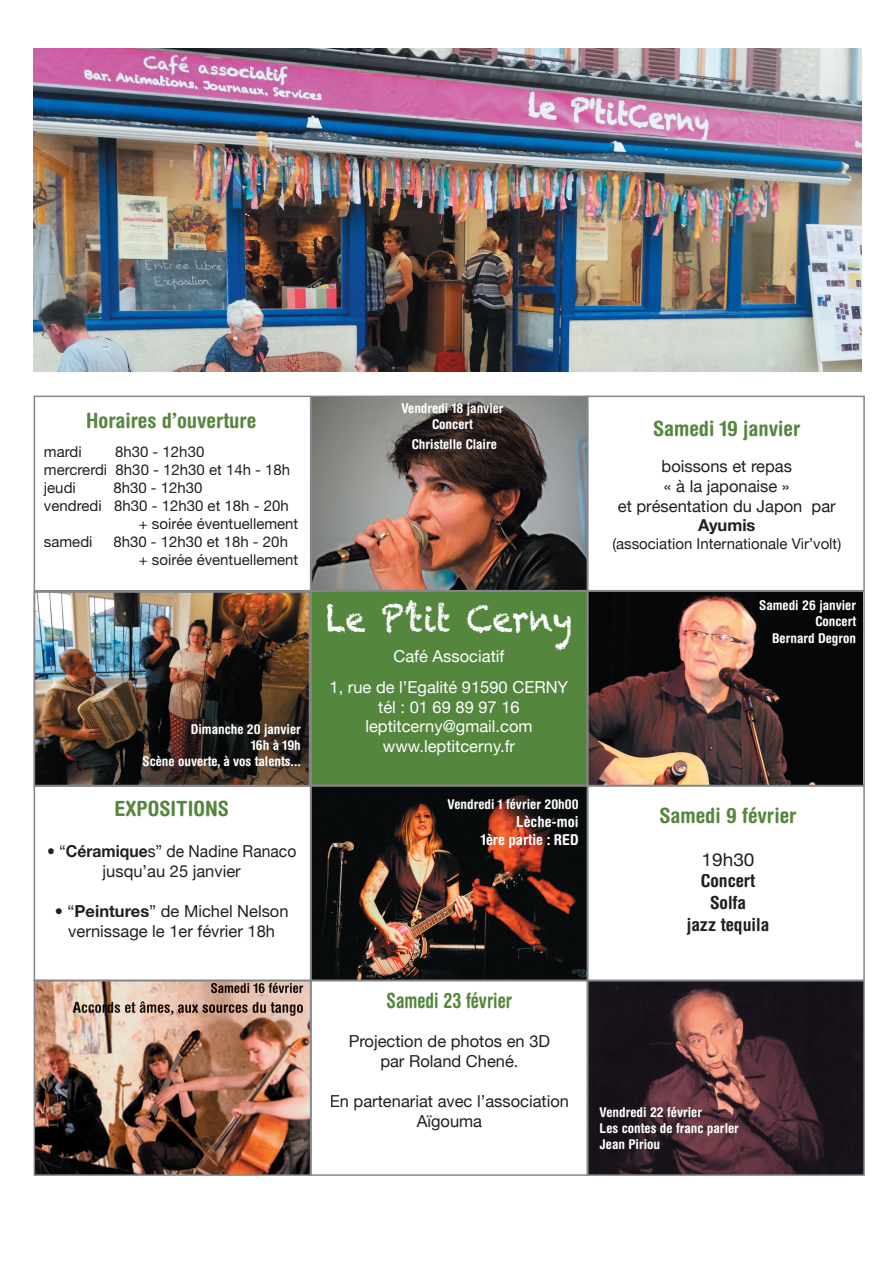
<style>
.page{position:relative;width:893px;height:1263px;background:#fff}
.page>*{position:absolute;margin:0;border:0;box-sizing:border-box;transform-origin:0 0}
.t1{font:36px "Chalkduster";color:#fff;scale:.88 1}
.t2{font:700 condensed 21px "Helvetica Rounded";color:#55863e;scale:1.06 1}
.t3{font:700 condensed 21px "Helvetica Rounded";color:#55863e;scale:.9 1}
.t4{font:700 condensed 18px/21.6px "Helvetica Rounded";color:#231f20;text-align:center;scale:1.06 1}
.t5{font:18px "Helvetica Neue";color:#231f20;scale:1.06 1}
.t6{font:16.5px/19.8px "Helvetica Neue";color:#231f20;text-align:center}
.t7{font:16.5px/19.8px "Helvetica Neue";color:#fff;text-align:center}
.t8{font:16.5px/19.8px "Helvetica Neue";color:#231f20;text-align:center;scale:.95 1}
.t9{font:700 16.5px "Helvetica Neue";color:#231f20}
.t10{font:15px/18px "Helvetica Neue";color:#231f20}
.t11{font:700 condensed 15px/18px "Helvetica Rounded";color:#fff;text-align:right;scale:1.06 1}
.t12{font:700 condensed 13.5px/16.2px "Helvetica Rounded";color:#fff;text-align:right;scale:1.06 1}
.s1{font-weight:700}
</style>
<div class="page">
<img style="left:33px;top:49px;width:828px;height:322px">
<svg style="left:34px;top:396px;width:276px;height:194px"></svg>
<img style="left:310px;top:396px;width:277px;height:194px">
<svg style="left:587px;top:396px;width:278px;height:194px"></svg>
<img style="left:34px;top:590px;width:276px;height:195px">
<div style="left:310px;top:590px;width:277px;height:195px;background:#55863e"></div>
<svg style="left:587px;top:590px;width:278px;height:195px;background:#45342e"></svg>
<svg style="left:34px;top:785px;width:276px;height:195px"></svg>
<img style="left:310px;top:785px;width:277px;height:195px">
<svg style="left:587px;top:785px;width:278px;height:195px"></svg>
<img style="left:34px;top:980px;width:276px;height:196px">
<svg style="left:310px;top:980px;width:277px;height:196px"></svg>
<svg style="left:587px;top:980px;width:278px;height:196px;background:#3f292f"></svg>
<h2 class="t2" style="left:86px;top:407px;width:162px">Horaires d’ouverture</h2>
<p class="t10" style="left:44px;top:442px;width:248px;text-indent:71px">8h30 - 12h30<br>mercrerdi 8h30 - 12h30 et 14h - 18h jeudi</p>
<p class="t10" style="left:44px;top:442px;width:39px">mardi</p>
<p class="t10" style="left:113px;top:478px;width:91px">8h30 - 12h30</p>
<p class="t10" style="left:44px;top:496px;width:246px">vendredi 8h30 - 12h30 et 18h - 20h</p>
<p class="t10" style="left:139px;top:514px;width:161px">+ soirée éventuellement</p>
<p class="t10" style="left:44px;top:532px;width:50px">samedi</p>
<p class="t10" style="left:139px;top:532px;width:161px;text-indent:-25px">8h30 - 12h30 et 18h - 20h + soirée éventuellement</p>
<p class="t12" style="left:143px;top:720px;width:151px">Dimanche 20 janvier<br>16h à 19h<br>Scène ouverte, à vos talents...</p>
<h2 class="t2" style="left:114px;top:796px;width:110px">EXPOSITIONS</h2>
<p class="t8" style="left:47px;top:841px;width:264px">• “<span class="s1">Céramique</span>s” de Nadine Ranaco jusqu’au 25 janvier</p>
<p class="t6" style="left:55px;top:901px;width:235px">• “<span class="s1">Peintures</span>” de Michel Nelson vernissage le 1er février 18h</p>
<p class="t12" style="left:401px;top:400px;width:98px;text-align:center">Vendredi 18 janvier<br>Concert</p>
<p class="t12" style="left:412px;top:436px;width:82px">Christelle Claire</p>
<h1 class="t1" style="left:326px;top:598px;width:282px">Le P’tit Cerny</h1>
<p class="t7" style="left:330px;top:641px;width:240px;line-height:30.6px">Café Associatif<br>1, rue de l’Egalité 91590 CERNY</p>
<p class="t7" style="left:365px;top:696px;width:169px">tél : 01 69 89 97 16 leptitcerny@gmail.com www.leptitcerny.fr</p>
<p class="t12" style="left:447px;top:796px;width:125px">Vendredi 1 février 20h00</p>
<p class="t11" style="left:481px;top:812px;width:94px">Lèche-moi<br>1ère partie : RED</p>
<h2 class="t2" style="left:653px;top:416px;width:141px">Samedi 19 janvier</h2>
<p class="t6" style="left:618px;top:456px;width:219px">boissons et repas<br>« à la japonaise »<br>et présentation du Japon par</p>
<p class="t9" style="left:698px;top:515px;width:59px">Ayumis</p>
<p class="t10" style="left:612px;top:535px;width:230px">(association Internationale Vir’volt)</p>
<p class="t12" style="left:759px;top:597px;width:93px">Samedi 26 janvier<br>Concert<br>Bernard Degron</p>
<h2 class="t2" style="left:659px;top:802px;width:131px">Samedi 9 février</h2>
<h3 class="t5" style="left:701px;top:849px;width:52px">19h30</h3>
<h3 class="t4" style="left:687px;top:870px;width:79px">Concert<br>Solfa<br>jazz tequila</h3>
<h2 class="t3" style="left:387px;top:987px;width:141px">Samedi 23 février</h2>
<p class="t6" style="left:349px;top:1031px;width:203px">Projection de photos en 3D par Roland Chené.</p>
<p class="t6" style="left:330px;top:1091px;width:241px">En partenariat avec l’association<br>Aïgouma</p>
<p class="t12" style="left:600px;top:1104px;width:133px;text-align:left">Vendredi 22 février<br>Les contes de franc parler<br>Jean Piriou</p>
</div>
